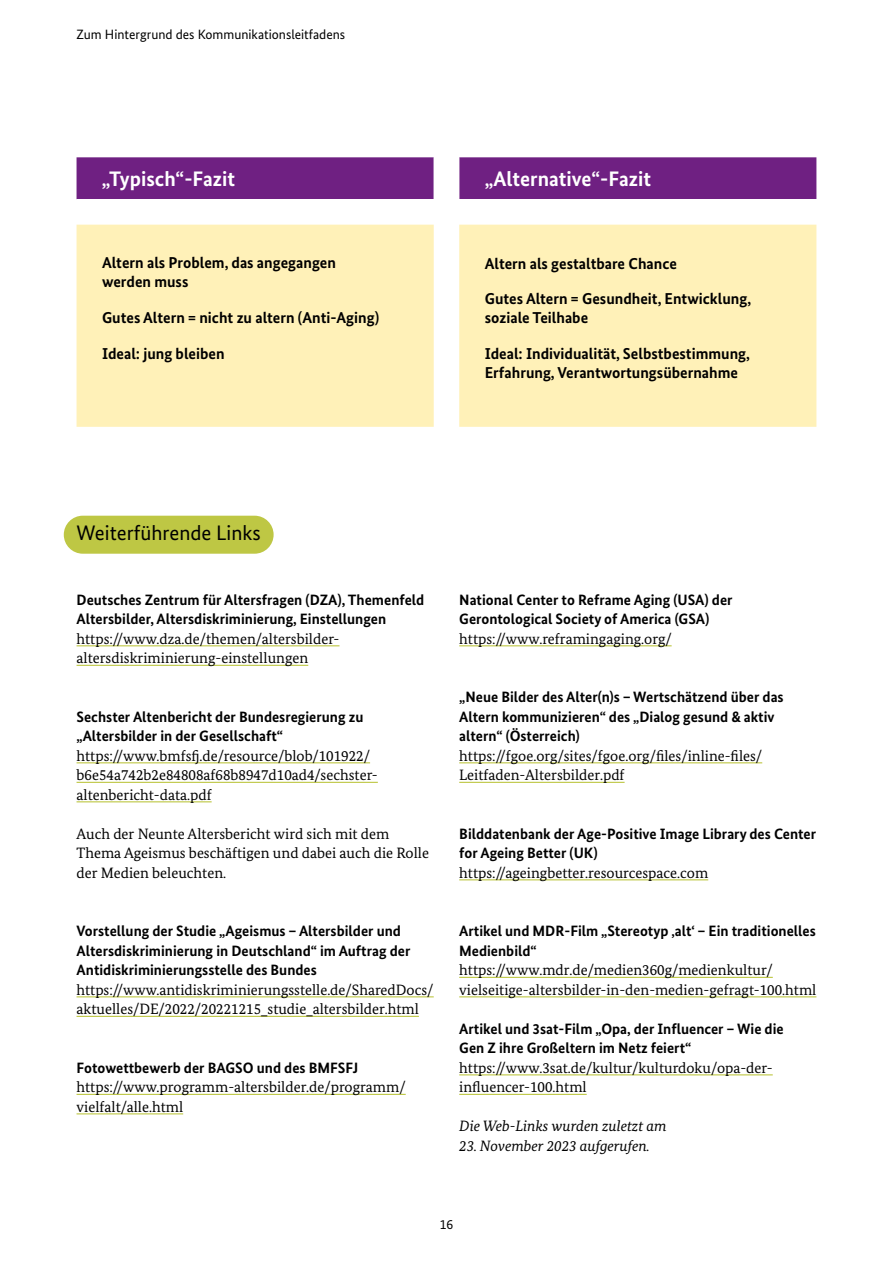
<style>
.page{position:relative;width:893px;height:1263px;background:#fff}
.page>*{position:absolute;margin:0;border:0;box-sizing:border-box;transform-origin:0 0}
.SH_BundesSans_16pt{font:700 21px "Bundes Sans";color:#fff}
.NCD_23_B-HL_H2-gruen-Head_2-2Z{font:21px "Bundes Sans";color:#000}
.t1{font:700 15.75px/18.9px "Bundes Sans";color:#000}
.P_Fließtext_Serif_10pt{font:700 15px/19.5px "Bundes Sans";color:#000}
.P_Fließtext_Serif_10pt-2{font:15px/19.5px "Bundes Serif";color:#000}
.P_Fließtext_Serif_10pt-3{font:italic 15px "Bundes Serif";color:#000}
.t2{font:13.5px "Bundes Sans";color:#000}
.s1{font-family:"Bundes Serif";font-weight:400}
</style>
<div class="page">
<div style="left:77px;top:157px;width:739px;height:42px;background:#6f2082"></div>
<div style="left:77px;top:225px;width:739px;height:202px;background:#fff1b8"></div>
<div style="left:64px;top:516px;width:210px;height:38px;background:#bec744;border-radius:19px"></div>
<hr style="left:77px;top:645px;width:262px;height:1px;background:#bec744">
<hr style="left:77px;top:665px;width:231px;height:1px;background:#bec744">
<hr style="left:77px;top:762px;width:293px;height:1px;background:#bec744">
<hr style="left:77px;top:782px;width:301px;height:1px;background:#bec744">
<hr style="left:77px;top:801px;width:135px;height:1px;background:#bec744">
<hr style="left:77px;top:996px;width:357px;height:1px;background:#bec744">
<hr style="left:77px;top:1016px;width:342px;height:1px;background:#bec744">
<hr style="left:77px;top:1094px;width:329px;height:1px;background:#bec744">
<hr style="left:77px;top:1113px;width:106px;height:1px;background:#bec744">
<hr style="left:459px;top:645px;width:213px;height:1px;background:#bec744">
<hr style="left:459px;top:762px;width:303px;height:1px;background:#bec744">
<hr style="left:459px;top:782px;width:166px;height:1px;background:#bec744">
<hr style="left:459px;top:879px;width:249px;height:1px;background:#bec744">
<hr style="left:459px;top:977px;width:314px;height:1px;background:#bec744">
<hr style="left:459px;top:996px;width:357px;height:1px;background:#bec744">
<hr style="left:459px;top:1074px;width:314px;height:1px;background:#bec744">
<hr style="left:459px;top:1094px;width:128px;height:1px;background:#bec744">
<p class="t2" style="left:77px;top:26px;width:270px">Zum Hintergrund des Kommunikationsleitfadens</p>
<p class="SH_BundesSans_16pt" style="left:102px;top:166px;width:135px">„Typisch“-Fazit</p>
<p class="SH_BundesSans_16pt" style="left:485px;top:166px;width:168px">„Alternative“-Fazit</p>
<p class="t1" style="left:102px;top:253px;width:235px">Altern als Problem, das angegangen werden muss</p>
<p class="t1" style="left:102px;top:308px;width:279px">Gutes Altern = nicht zu altern (Anti-Aging)</p>
<p class="t1" style="left:102px;top:344px;width:124px">Ideal: jung bleiben</p>
<p class="t1" style="left:485px;top:253px;width:194px">Altern als gestaltbare Chance</p>
<p class="t1" style="left:485px;top:289px;width:268px">Gutes Altern = Gesundheit, Entwicklung, soziale Teilhabe</p>
<p class="t1" style="left:485px;top:344px;width:267px">Ideal: Individualität, Selbstbestimmung,<br>Erfahrung, Verantwortungsübernahme</p>
<h2 class="NCD_23_B-HL_H2-gruen-Head_2-2Z" style="left:77px;top:520px;width:186px">Weiterführende Links</h2>
<p class="P_Fließtext_Serif_10pt" style="left:77px;top:589px;width:349px">Deutsches Zentrum für Altersfragen (DZA), Themenfeld<br>Altersbilder, Altersdiskriminierung, Einstellungen</p>
<p class="P_Fließtext_Serif_10pt-2" style="left:77px;top:628px;width:263px">https://www.dza.de/themen/altersbilder&shy;altersdiskriminierung-einstellungen</p>
<p class="P_Fließtext_Serif_10pt" style="left:77px;top:706px;width:288px">Sechster Altenbericht der Bundesregierung zu „Altersbilder in der Gesellschaft“</p>
<p class="P_Fließtext_Serif_10pt-2" style="left:77px;top:745px;width:301px">https://www.bmfsfj.de/resource/blob/101922/ b6e54a742b2e84808af68b8947d10ad4/sechster&shy;altenbericht-data.pdf</p>
<p class="P_Fließtext_Serif_10pt-2" style="left:77px;top:823px;width:354px">Auch der Neunte Altersbericht wird sich mit dem<br>Thema Ageismus beschäftigen und dabei auch die Rolle der Medien beleuchten.</p>
<p class="P_Fließtext_Serif_10pt" style="left:77px;top:921px;width:335px">Vorstellung der Studie „Ageismus – Altersbilder und<br>Altersdiskriminierung in Deutschland“ im Auftrag der<br>Antidiskriminierungsstelle des Bundes</p>
<p class="P_Fließtext_Serif_10pt-2" style="left:77px;top:979px;width:358px">https://www.antidiskriminierungsstelle.de/SharedDocs/ aktuelles/DE/2022/20221215_studie_altersbilder.html</p>
<p class="P_Fließtext_Serif_10pt" style="left:77px;top:1057px;width:283px">Fotowettbewerb der BAGSO und des BMFSFJ</p>
<p class="P_Fließtext_Serif_10pt-2" style="left:77px;top:1077px;width:331px">https://www.programm-altersbilder.de/programm/ vielfalt/alle.html</p>
<p class="P_Fließtext_Serif_10pt" style="left:459px;top:589px;width:275px">National Center to Reframe Aging (USA) der<br>Gerontological Society of America (GSA)</p>
<p class="P_Fließtext_Serif_10pt-2" style="left:459px;top:628px;width:214px">https://www.reframingaging.org/</p>
<p class="P_Fließtext_Serif_10pt" style="left:459px;top:687px;width:326px">„Neue Bilder des Alter(n)s – Wertschätzend über das<br>Altern kommunizieren“ des „Dialog gesund &amp; aktiv altern“ (Österreich)</p>
<p class="P_Fließtext_Serif_10pt-2" style="left:459px;top:745px;width:304px">https://fgoe.org/sites/fgoe.org/files/inline-files/<br>Leitfaden-Altersbilder.pdf</p>
<p class="P_Fließtext_Serif_10pt" style="left:459px;top:823px;width:358px">Bilddatenbank der Age-Positive Image Library des Center for Ageing Better (UK)</p>
<p class="P_Fließtext_Serif_10pt-2" style="left:459px;top:862px;width:250px">https://ageingbetter.resourcespace.com</p>
<p class="P_Fließtext_Serif_10pt" style="left:459px;top:921px;width:358px">Artikel und MDR-Film „Stereotyp ‚alt‘ – Ein traditionelles<br>Medienbild“</p>
<p class="P_Fließtext_Serif_10pt-2" style="left:459px;top:960px;width:359px">https://www.mdr.de/medien360g/medienkultur/ vielseitige-altersbilder-in-den-medien-gefragt-100.html</p>
<p class="P_Fließtext_Serif_10pt" style="left:459px;top:1018px;width:326px">Artikel und 3sat-Film „Opa, der Influencer – Wie die Gen Z ihre Großeltern im Netz feiert“ <span class="s1">https://www.3sat.de/kultur/kulturdoku/opa-der&shy;influencer-100.html</span></p>
<p class="P_Fließtext_Serif_10pt-3" style="left:459px;top:1117px;width:209px">Die Web-Links wurden zuletzt am</p>
<p class="P_Fließtext_Serif_10pt-3" style="left:459px;top:1136px;width:192px">23. November 2023 aufgerufen.</p>
<p class="t2" style="left:440px;top:1216px;width:15px">16</p>
</div>
